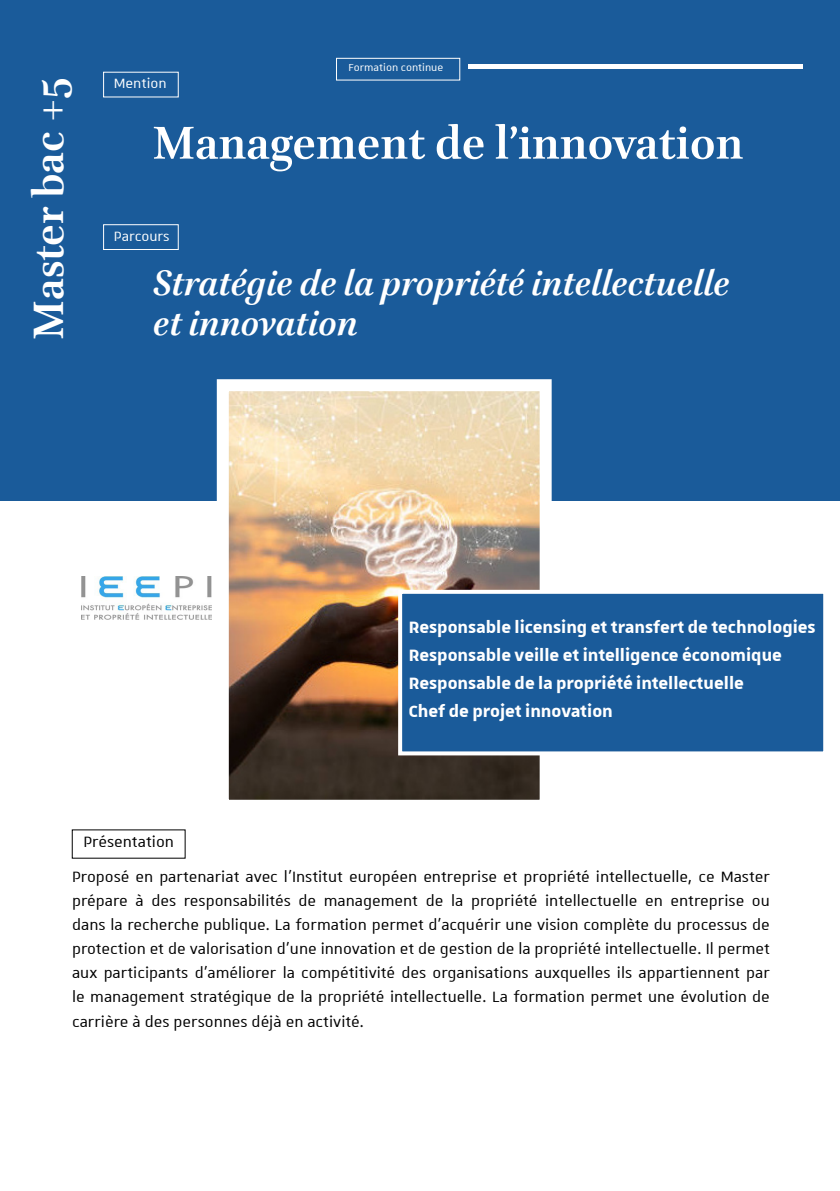
<style>
.page{position:relative;width:840px;height:1191px;background:#fff}
.page>*{position:absolute;margin:0;border:0;box-sizing:border-box;transform-origin:0 0}
.t1{font:700 52px "Brill";color:#fff}
.t2{font:700 48px "Brill";color:#fff}
.t3{font:italic 700 40px "Brill";color:#fff}
.t4{font:700 22px "Unistra A";color:#fff}
.Etiquette_blanc{font:20px/24px "Unistra A";color:#000001;text-align:justify}
.Etiquette_blanc-2{font:18px "Unistra A";color:#fff}
.Etiquette_blanc-3{font:13.6px "Unistra A";color:#fff}
</style>
<div class="page">
<div style="left:0;top:0;width:839px;height:500px;background:#1a5b9a"></div>
<img style="left:230px;top:392px;width:308px;height:406px">
<div style="left:217px;top:379px;width:334px;height:432px;border:12px solid #fff"></div>
<div style="left:467px;top:64px;width:335px;height:5px;background:#fff"></div>
<div style="left:398px;top:590px;width:428px;height:165px;background:#1a5b9a;border:4px solid #fff"></div>
<div style="left:103px;top:224px;width:75px;height:26px;border:1px solid #fff"></div>
<div style="left:336px;top:58px;width:123px;height:22px;border:1px solid #fff"></div>
<img style="left:81px;top:576px;width:130px;height:43px">
<p class="t2" style="left:16px;top:338px;width:263px;rotate:-90deg">Master bac +5</p>
<p class="Etiquette_blanc-2" style="left:114px;top:74px;width:54px">Mention</p>
<p class="Etiquette_blanc-3" style="left:348px;top:61px;width:96px">Formation continue</p>
<p class="t1" style="left:153px;top:107px;width:591px">Management de l’innovation</p>
<p class="Etiquette_blanc-2" style="left:114px;top:227px;width:57px">Parcours</p>
<p class="t3" style="left:153px;top:255px;width:578px">Stratégie de la propriété intellectuelle</p>
<p class="t3" style="left:153px;top:295px;width:206px">et innovation</p>
<p class="Etiquette_blanc" style="left:83px;top:829px;width:92px">Présentation</p>
<p class="t4" style="left:408px;top:614px;width:408px">Responsable licensing et transfert de technologies</p>
<p class="t4" style="left:408px;top:642px;width:374px">Responsable veille et intelligence économique</p>
<p class="t4" style="left:408px;top:670px;width:336px">Responsable de la propriété intellectuelle</p>
<p class="t4" style="left:408px;top:698px;width:205px">Chef de projet innovation</p>
<p class="Etiquette_blanc" style="left:72px;top:864px;width:699px">Proposé en partenariat avec l’Institut européen entreprise et propriété intellectuelle, ce Master prépare à des responsabilités de management de la propriété intellectuelle en entreprise ou dans la recherche publique. La formation permet d’acquérir une vision complète du processus de protection et de valorisation d’une innovation et de gestion de la propriété intellectuelle. Il permet aux participants d’améliorer la compétitivité des organisations auxquelles ils appartiennent par le management stratégique de la propriété intellectuelle. La formation permet une évolution de carrière à des personnes déjà en activité.</p>
</div>
